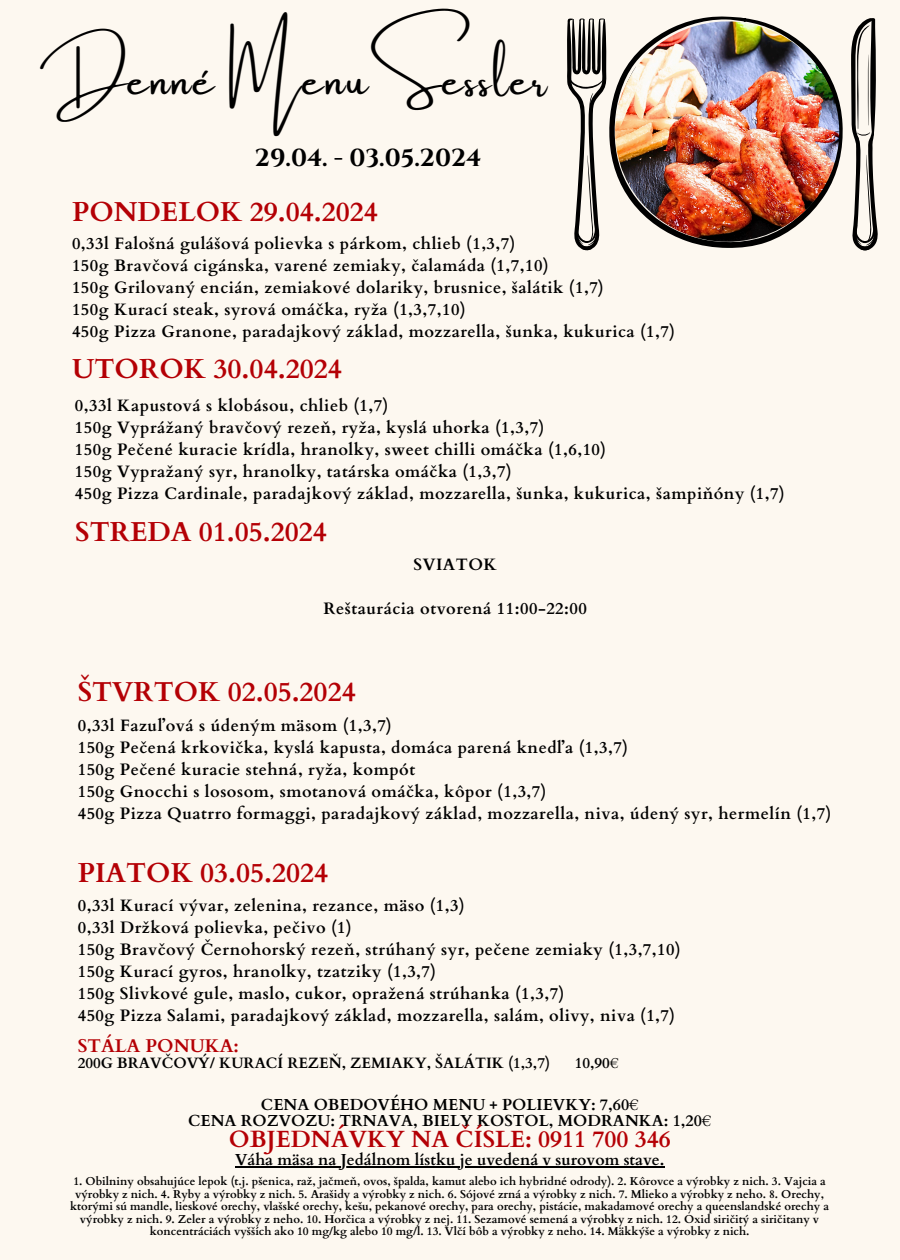
<style>
.page{position:relative;width:900px;height:1260px;background:#fdf8f0}
.page>*{position:absolute;margin:0;border:0;box-sizing:border-box;transform-origin:0 0}
.t1{font:45px "Amsterdam One";letter-spacing:.045em;color:#000}
.t2{font:700 27.5px "Cardo";color:#b40005}
.t3{font:700 27.25px "Cardo";color:#b40005}
.t4{font:700 24.5px "Cinzel";color:#000}
.t5{font:700 23.5px "Cardo";color:#b40005}
.t6{font:700 18.5px "Cardo";color:#b40005}
.t7{font:700 16.5px/22px "Cardo";letter-spacing:.03em;color:#000}
.t8{font:700 16px/16px "Cardo";color:#000;text-align:center}
.t9{font:700 15px "Cardo";color:#000}
.t10{font:700 11.5px/12.2px "Cardo";color:#000;text-align:center}
</style>
<div class="page">
<svg style="left:567px;top:18px;width:39px;height:233px"></svg>
<svg style="left:851px;top:18px;width:27px;height:233px"></svg>
<svg style="left:609px;top:16px;width:234px;height:232px"></svg>
<hr style="left:235px;top:1166px;width:430px;height:1px;background:#000">
<img style="left:615px;top:21px;width:224px;height:221px;border-radius:50%">
<h2 class="t1" style="left:40px;top:55px;width:508px">Denné MenuSessler</h2>
<h2 class="t4" style="left:255px;top:142px;width:228px">29.04. - 03.05.2024</h2>
<h5 class="t2" style="left:72px;top:194px;width:307px">PONDELOK 29.04.2024</h5>
<h5 class="t7" style="left:72px;top:233px;width:605px">0,33l Falošná gulášová polievka s párkom, chlieb (1,3,7)<br>150g Bravčová cigánska, varené zemiaky, čalamáda (1,7,10)<br>150g Grilovaný encián, zemiakové dolariky, brusnice, šalátik (1,7)<br>150g Kurací steak, syrová omáčka, ryža (1,3,7,10)<br>450g Pizza Granone, paradajkový základ, mozzarella, šunka, kukurica (1,7)</h5>
<p class="t2" style="left:72px;top:351px;width:272px">UTOROK 30.04.2024</p>
<h3 class="t7" style="left:75px;top:395px;width:711px">0,33l Kapustová s klobásou, chlieb (1,7)<br>150g Vyprážaný bravčový rezeň, ryža, kyslá uhorka (1,3,7)<br>150g Pečené kuracie krídla, hranolky, sweet chilli omáčka (1,6,10)<br>150g Vypražaný syr, hranolky, tatárska omáčka (1,3,7)<br>450g Pizza Cardinale, paradajkový základ, mozzarella, šunka, kukurica, šampiňóny (1,7)</h3>
<h1 class="t2" style="left:75px;top:514px;width:253px">STREDA 01.05.2024</h1>
<h5 class="t7" style="left:413px;top:554px;width:85px">SVIATOK</h5>
<h2 class="t7" style="left:324px;top:598px;width:265px">Reštaurácia otvorená 11:00-22:00</h2>
<p class="t3" style="left:78px;top:674px;width:279px">ŠTVRTOK 02.05.2024</p>
<h2 class="t7" style="left:78px;top:715px;width:755px">0,33l Fazuľová s údeným mäsom (1,3,7)<br>150g Pečená krkovička, kyslá kapusta, domáca parená knedľa (1,3,7)<br>150g Pečené kuracie stehná, ryža, kompót<br>150g Gnocchi s lososom, smotanová omáčka, kôpor (1,3,7)<br>450g Pizza Quatrro formaggi, paradajkový základ, mozzarella, niva, údený syr, hermelín (1,7)</h2>
<h5 class="t2" style="left:78px;top:854px;width:252px">PIATOK 03.05.2024</h5>
<h5 class="t7" style="left:78px;top:895px;width:605px">0,33l Kurací vývar, zelenina, rezance, mäso (1,3)<br>0,33l Držková polievka, pečivo (1)<br>150g Bravčový Černohorský rezeň, strúhaný syr, pečene zemiaky (1,3,7,10)<br>150g Kurací gyros, hranolky, tzatziky (1,3,7)<br>150g Slivkové gule, maslo, cukor, opražená strúhanka (1,3,7)<br>450g Pizza Salami, paradajkový základ, mozzarella, salám, olivy, niva (1,7)</h5>
<p class="t6" style="left:78px;top:1033px;width:163px">STÁLA PONUKA:</p>
<p class="t9" style="left:78px;top:1053px;width:474px">200G BRAVČOVÝ/ KURACÍ REZEŇ, ZEMIAKY, ŠALÁTIK (1,3,7)</p>
<p class="t9" style="left:575px;top:1053px;width:46px">10,90€</p>
<h2 class="t8" style="left:188px;top:1097px;width:525px">CENA OBEDOVÉHO MENU + POLIEVKY: 7,60€<br>CENA ROZVOZU: TRNAVA, BIELY KOSTOL, MODRANKA: 1,20€</h2>
<h2 class="t5" style="left:229px;top:1124px;width:443px">OBJEDNÁVKY NA ČÍSLE: 0911 700 346</h2>
<h4 class="t8" style="left:235px;top:1152px;width:431px">Váha mäsa na Jedálnom lístku je uvedená v surovom stave.</h4>
<h5 class="t10" style="left:70px;top:1176px;width:760px">1. Obilniny obsahujúce lepok (t.j. pšenica, raž, jačmeň, ovos, špalda, kamut alebo ich hybridné odrody). 2. Kôrovce a výrobky z nich. 3. Vajcia a výrobky z nich. 4. Ryby a výrobky z nich. 5. Arašidy a výrobky z nich. 6. Sójové zrná a výrobky z nich. 7. Mlieko a výrobky z neho. 8. Orechy, ktorými sú mandle, lieskové orechy, vlašské orechy, kešu, pekanové orechy, para orechy, pistácie, makadamové orechy a queenslandské orechy a výrobky z nich. 9. Zeler a výrobky z neho. 10. Horčica a výrobky z nej. 11. Sezamové semená a výrobky z nich. 12. Oxid siričitý a siričitany v koncentráciách vyšších ako 10 mg/kg alebo 10 mg/l. 13. Vlčí bôb a výrobky z neho. 14. Mäkkýše a výrobky z nich.</h5>
</div>
